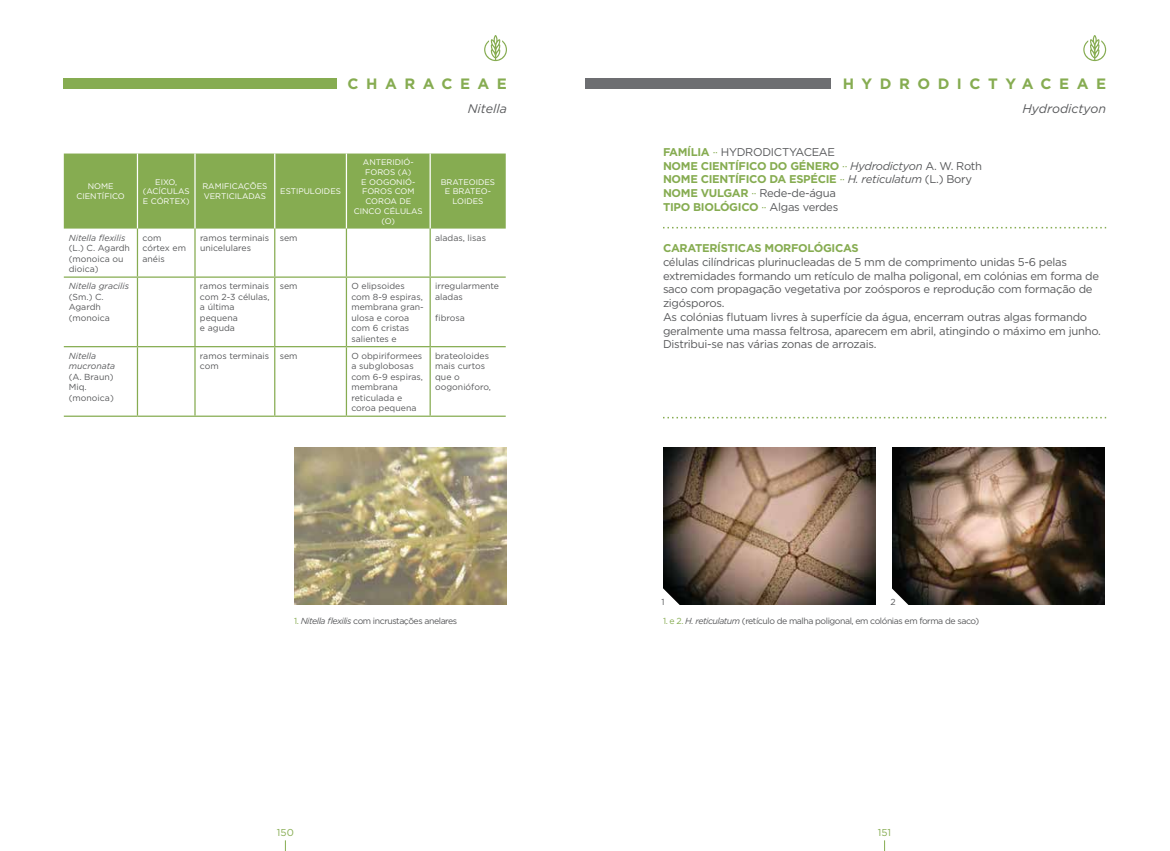
<style>
.page{position:relative;width:1170px;height:851px;background:#fff}
.page>*{position:absolute;margin:0;border:0;box-sizing:border-box;transform-origin:0 0}
.t1{font:700 15px "Gotham";letter-spacing:.5em;color:#86ac51}
.t2{font:italic 12.5px "Gotham";color:#58595b}
.t3{font:11.25px/13.8px "Gotham";letter-spacing:-.025em;color:#58595b}
.t4{font:700 11.25px/13.8px "Gotham";letter-spacing:-.025em;color:#86ac51}
.t5{font:10px "Gotham";color:#86ac51}
.t6{font:8.75px/10.5px "Gotham";color:#58595b}
.t7{font:8.75px "Gotham";letter-spacing:-.05em;color:#58595b}
.t8{font:italic 8.75px/10.5px "Gotham";color:#58595b}
.t9{font:8.12px/9.8px "Gotham";color:#fff;text-align:center}
.s1{color:#86ac51}
.s2{font-style:italic}
.s3{font-weight:400}
.s4{font-weight:400;color:#58595b}
.s5{font-weight:400;font-style:italic;color:#58595b}
</style>
<div class="page">
<svg style="left:484px;top:35px;width:23px;height:26px"></svg>
<div style="left:64px;top:78px;width:273px;height:10px;background:#86ac51"></div>
<img style="left:294px;top:447px;width:212px;height:157px">
<div style="left:64px;top:153px;width:441px;height:75px;background:#86ac51"></div>
<hr style="left:137px;top:153px;width:1px;height:75px;background:#fff">
<hr style="left:194px;top:153px;width:2px;height:75px;background:#fff">
<hr style="left:274px;top:153px;width:1px;height:75px;background:#fff">
<hr style="left:346px;top:153px;width:1px;height:75px;background:#fff">
<hr style="left:429px;top:153px;width:2px;height:75px;background:#fff">
<hr style="left:137px;top:228px;width:1px;height:48px;background:#86ac51">
<hr style="left:194px;top:228px;width:2px;height:48px;background:#86ac51">
<hr style="left:274px;top:228px;width:1px;height:48px;background:#86ac51">
<hr style="left:346px;top:228px;width:1px;height:48px;background:#86ac51">
<hr style="left:429px;top:228px;width:2px;height:48px;background:#86ac51">
<hr style="left:64px;top:276px;width:73px;height:2px;background:#86ac51">
<hr style="left:137px;top:276px;width:58px;height:2px;background:#86ac51">
<hr style="left:137px;top:278px;width:1px;height:68px;background:#86ac51">
<hr style="left:195px;top:276px;width:80px;height:2px;background:#86ac51">
<hr style="left:194px;top:278px;width:2px;height:68px;background:#86ac51">
<hr style="left:275px;top:276px;width:71px;height:2px;background:#86ac51">
<hr style="left:274px;top:278px;width:1px;height:68px;background:#86ac51">
<hr style="left:346px;top:276px;width:84px;height:2px;background:#86ac51">
<hr style="left:346px;top:278px;width:1px;height:68px;background:#86ac51">
<hr style="left:430px;top:276px;width:75px;height:2px;background:#86ac51">
<hr style="left:429px;top:278px;width:2px;height:68px;background:#86ac51">
<hr style="left:64px;top:346px;width:73px;height:1px;background:#86ac51">
<hr style="left:137px;top:346px;width:58px;height:1px;background:#86ac51">
<hr style="left:137px;top:347px;width:1px;height:68px;background:#86ac51">
<hr style="left:195px;top:346px;width:80px;height:1px;background:#86ac51">
<hr style="left:194px;top:347px;width:2px;height:68px;background:#86ac51">
<hr style="left:275px;top:346px;width:71px;height:1px;background:#86ac51">
<hr style="left:274px;top:347px;width:1px;height:68px;background:#86ac51">
<hr style="left:346px;top:346px;width:84px;height:1px;background:#86ac51">
<hr style="left:346px;top:347px;width:1px;height:68px;background:#86ac51">
<hr style="left:430px;top:346px;width:75px;height:1px;background:#86ac51">
<hr style="left:429px;top:347px;width:2px;height:68px;background:#86ac51">
<hr style="left:64px;top:415px;width:73px;height:2px;background:#86ac51">
<hr style="left:137px;top:415px;width:58px;height:2px;background:#86ac51">
<hr style="left:195px;top:415px;width:80px;height:2px;background:#86ac51">
<hr style="left:275px;top:415px;width:71px;height:2px;background:#86ac51">
<hr style="left:346px;top:415px;width:84px;height:2px;background:#86ac51">
<hr style="left:430px;top:415px;width:75px;height:2px;background:#86ac51">
<svg style="left:1083px;top:35px;width:23px;height:26px"></svg>
<div style="left:585px;top:78px;width:245px;height:10px;background:#6d6e71"></div>
<svg style="left:663px;top:227px;width:443px;height:1px"></svg>
<svg style="left:663px;top:417px;width:443px;height:1px"></svg>
<img style="left:663px;top:447px;width:212px;height:157px">
<img style="left:892px;top:447px;width:212px;height:157px">
<svg style="left:892px;top:587px;width:16px;height:18px"></svg>
<svg style="left:663px;top:587px;width:17px;height:18px"></svg>
<h1 class="t1" style="left:347px;top:73px;width:161px">CHARACEAE</h1>
<p class="t9" style="left:76px;top:181px;width:50px">NOME<br>CIENTÍFICO</p>
<p class="t9" style="left:143px;top:177px;width:48px">EIXO, (ACÍCULAS<br>E CÓRTEX)</p>
<p class="t9" style="left:202px;top:181px;width:66px;text-align:left">RAMIFICAÇÕES<br>VERTICILADAS</p>
<p class="t9" style="left:280px;top:186px;width:62px">ESTIPULOIDES</p>
<p class="t9" style="left:354px;top:157px;width:70px">ANTERIDIÓ-<br>FOROS (A)<br>E OOGONIÓ-<br>FOROS COM<br>COROA DE<br>CINCO CÉLULAS (O)</p>
<h2 class="t2" style="left:468px;top:100px;width:41px">Nitella</h2>
<p class="t9" style="left:440px;top:177px;width:56px">BRATEOIDES<br>E BRATEO-<br>LOIDES</p>
<p class="t8" style="left:69px;top:232px;width:58px">Nitella flexilis</p>
<p class="t6" style="left:69px;top:242px;width:63px">(L.) C. Agardh (monoica ou dioica)</p>
<p class="t6" style="left:142px;top:232px;width:45px">com córtex em anéis</p>
<p class="t6" style="left:200px;top:232px;width:71px">ramos terminais unicelulares</p>
<p class="t6" style="left:280px;top:232px;width:19px">sem</p>
<p class="t6" style="left:435px;top:232px;width:52px">aladas, lisas</p>
<p class="t8" style="left:69px;top:280px;width:62px">Nitella gracilis</p>
<p class="t6" style="left:69px;top:291px;width:43px">(Sm.) C.<br>Agardh (monoica</p>
<p class="t6" style="left:200px;top:280px;width:71px">ramos terminais com 2-3 células, a última pequena<br>e aguda</p>
<p class="t6" style="left:280px;top:280px;width:19px">sem</p>
<p class="t6" style="left:351px;top:280px;width:74px">O elipsoides com 8-9 espiras, membrana gran&shy;ulosa e coroa com 6 cristas salientes e</p>
<p class="t6" style="left:435px;top:280px;width:65px">irregularmente aladas</p>
<p class="t6" style="left:435px;top:312px;width:31px">fibrosa</p>
<p class="t8" style="left:69px;top:350px;width:48px">Nitella mucronata</p>
<p class="t6" style="left:69px;top:371px;width:46px">(A. Braun)<br>Miq. (monoica)</p>
<p class="t6" style="left:200px;top:350px;width:71px">ramos terminais com</p>
<p class="t6" style="left:280px;top:350px;width:19px">sem</p>
<p class="t6" style="left:351px;top:350px;width:73px">O obpiriformees a subglobosas com 6-9 espiras, membrana reticulada e coroa pequena</p>
<p class="t6" style="left:435px;top:350px;width:57px">brateoloides mais curtos que o oogonióforo,</p>
<p class="t7" style="left:294px;top:615px;width:164px"><span class="s1">1.</span> <span class="s2">Nitella flexilis</span> com incrustações anelares</p>
<p class="t5" style="left:277px;top:826px;width:18px">150</p>
<h1 class="t1" style="left:842px;top:73px;width:265px">HYDRODICTYACEAE</h1>
<h2 class="t2" style="left:1022px;top:100px;width:85px">Hydrodictyon</h2>
<p class="t4" style="left:663px;top:145px;width:321px">FAMÍLIA <span class="s3">··</span> <span class="s4">HYDRODICTYACEAE<br></span>NOME CIENTÍFICO DO GÉNERO <span class="s3">··</span> <span class="s5">Hydrodictyon</span> <span class="s4">A. W. Roth </span>NOME CIENTÍFICO DA ESPÉCIE <span class="s3">··</span> <span class="s5">H. reticulatum</span> <span class="s4">(L.) Bory </span>NOME VULGAR <span class="s3">··</span> <span class="s4">Rede-de-água<br></span>TIPO BIOLÓGICO <span class="s3">··</span> <span class="s4">Algas verdes</span></p>
<p class="t4" style="left:663px;top:241px;width:197px">CARATERÍSTICAS MORFOLÓGICAS</p>
<p class="t3" style="left:663px;top:255px;width:439px">células cilíndricas plurinucleadas de 5 mm de comprimento unidas 5-6 pelas extremidades formando um retículo de malha poligonal, em colónias em forma de saco com propagação vegetativa por zoósporos e reprodução com formação de zigósporos.<br>As colónias flutuam livres à superfície da água, encerram outras algas formando geralmente uma massa feltrosa, aparecem em abril, atingindo o máximo em junho.<br>Distribui-se nas várias zonas de arrozais.</p>
<p class="t6" style="left:661px;top:596px;width:5px">1</p>
<p class="t6" style="left:890px;top:596px;width:7px">2</p>
<p class="t7" style="left:663px;top:615px;width:318px"><span class="s1">1. e 2.</span> <span class="s2">H. reticulatum</span> (retículo de malha poligonal, em colónias em forma de saco)</p>
<p class="t5" style="left:877px;top:826px;width:15px">151</p>
</div>
